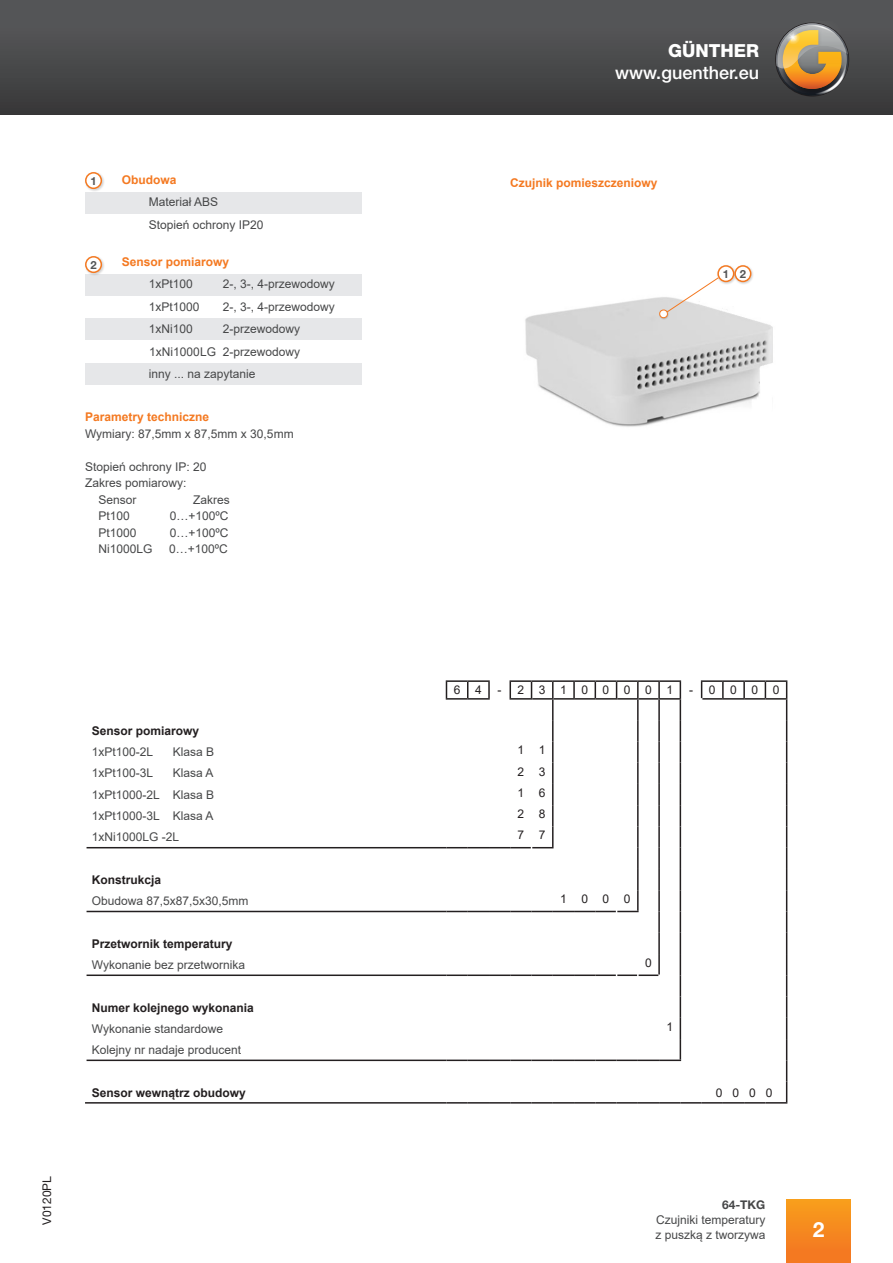
<style>
.page{position:relative;width:893px;height:1263px;background:#fff}
.page>*{position:absolute;margin:0;border:0;box-sizing:border-box;transform-origin:0 0}
.t1{font:700 21px "Helvetica Neue LT Std";color:#fff}
.t2{font:500 18px "Helvetica Neue LT Std";color:#fff}
.t3{font:800 18px "Helvetica Neue LT Std";color:#fff}
.Text_Helv_PL_8{font:12px "Arial";color:#464748}
.t4{font:700 12px "Arial";color:#231f20}
.Nagłowek_orange_8_bo{font:700 12px "Arial";color:#f47921}
.t5{font:12px "Arial";color:#231f20}
.t6{font:12px "Helvetica Neue LTW1 G";color:#231f20}
.t7{font:700 12px "Helvetica Neue LT Std";color:#464748}
.t8{font:700 11.25px "Helvetica Neue LT Std";color:#545557}
</style>
<div class="page">
<div style="left:85px;top:318px;width:276px;height:21px;background:#e6e7e9"></div>
<div style="left:787px;top:1199px;width:63px;height:64px;background:linear-gradient(to bottom,#f89e1c,#f37422)"></div>
<div style="left:0;top:0;width:893px;height:115px;background:linear-gradient(to bottom,#5a5b5d,#39393a)"></div>
<img style="left:774px;top:21px;width:27px;height:77px">
<img style="left:801px;top:51px;width:49px;height:47px">
<img style="left:790px;top:21px;width:60px;height:30px">
<img style="left:797px;top:21px;width:49px;height:2px">
<svg style="left:776px;top:23px;width:72px;height:66px"></svg>
<img style="left:779px;top:24px;width:28px;height:27px">
<div style="left:85px;top:363px;width:276px;height:22px;background:#e6e7e9"></div>
<div style="left:85px;top:274px;width:276px;height:22px;background:#e6e7e9"></div>
<div style="left:85px;top:192px;width:276px;height:22px;background:#e6e7e9"></div>
<div style="left:84px;top:171px;width:21px;height:21px;background:#231f20;opacity:.21"></div>
<div style="left:86px;top:173px;width:15px;height:15px;background:#fff;border-radius:50%"></div>
<div style="left:85px;top:172px;width:17px;height:17px;border:2px solid #f47921;border-radius:50%"></div>
<div style="left:84px;top:255px;width:21px;height:21px;background:#231f20;opacity:.21"></div>
<div style="left:86px;top:257px;width:15px;height:15px;background:#fff;border-radius:50%"></div>
<div style="left:85px;top:256px;width:17px;height:17px;border:2px solid #f47921;border-radius:50%"></div>
<img style="left:525px;top:297px;width:248px;height:130px">
<hr style="left:446px;top:680px;width:22px;height:2px;background:#231f20">
<hr style="left:468px;top:680px;width:22px;height:2px;background:#231f20">
<hr style="left:701px;top:680px;width:22px;height:2px;background:#231f20">
<hr style="left:723px;top:680px;width:21px;height:2px;background:#231f20">
<hr style="left:744px;top:680px;width:21px;height:2px;background:#231f20">
<hr style="left:765px;top:680px;width:22px;height:2px;background:#231f20">
<hr style="left:509px;top:680px;width:22px;height:2px;background:#231f20">
<hr style="left:531px;top:680px;width:22px;height:2px;background:#231f20">
<hr style="left:553px;top:680px;width:21px;height:2px;background:#231f20">
<hr style="left:574px;top:680px;width:21px;height:2px;background:#231f20">
<hr style="left:595px;top:680px;width:22px;height:2px;background:#231f20">
<hr style="left:617px;top:680px;width:21px;height:2px;background:#231f20">
<hr style="left:638px;top:680px;width:21px;height:2px;background:#231f20">
<hr style="left:659px;top:680px;width:22px;height:2px;background:#231f20">
<hr style="left:87px;top:974px;width:359px;height:2px;background:#231f20">
<hr style="left:87px;top:911px;width:359px;height:1px;background:#231f20">
<hr style="left:87px;top:847px;width:359px;height:1px;background:#231f20">
<hr style="left:87px;top:1059px;width:359px;height:2px;background:#231f20">
<hr style="left:85px;top:1102px;width:361px;height:1px;background:#231f20">
<svg style="left:446px;top:682px;width:341px;height:421px"></svg>
<div style="left:717px;top:264px;width:21px;height:21px;background:#231f20;opacity:.21"></div>
<div style="left:718px;top:266px;width:16px;height:15px;background:#fff;border-radius:50%"></div>
<div style="left:717px;top:265px;width:17px;height:17px;border:2px solid #f47921;border-radius:50%"></div>
<div style="left:659px;top:310px;width:10px;height:9px;background:#231f20;opacity:.21"></div>
<svg style="left:659px;top:277px;width:60px;height:41px"></svg>
<div style="left:734px;top:264px;width:21px;height:21px;background:#231f20;opacity:.21"></div>
<div style="left:735px;top:266px;width:16px;height:15px;background:#fff;border-radius:50%"></div>
<div style="left:734px;top:265px;width:17px;height:17px;border:2px solid #f47921;border-radius:50%"></div>
<p class="t3" style="left:668px;top:40px;width:93px">GÜNTHER</p>
<p class="t2" style="left:615px;top:62px;width:145px">www.guenther.eu</p>
<p class="Nagłowek_orange_8_bo" style="left:122px;top:171px;width:56px">Obudowa</p>
<p class="Text_Helv_PL_8" style="left:149px;top:194px;width:71px">Materiał ABS</p>
<p class="Text_Helv_PL_8" style="left:149px;top:216px;width:116px">Stopień ochrony IP20</p>
<p class="Nagłowek_orange_8_bo" style="left:122px;top:253px;width:109px">Sensor pomiarowy</p>
<p class="Text_Helv_PL_8" style="left:149px;top:276px;width:46px">1xPt100</p>
<p class="Text_Helv_PL_8" style="left:223px;top:276px;width:114px">2-, 3-, 4-przewodowy</p>
<p class="Text_Helv_PL_8" style="left:149px;top:298px;width:52px">1xPt1000</p>
<p class="Text_Helv_PL_8" style="left:223px;top:298px;width:114px">2-, 3-, 4-przewodowy</p>
<p class="Text_Helv_PL_8" style="left:149px;top:321px;width:46px">1xNi100</p>
<p class="Text_Helv_PL_8" style="left:223px;top:321px;width:79px">2-przewodowy</p>
<p class="Text_Helv_PL_8" style="left:149px;top:343px;width:152px">1xNi1000LG 2-przewodowy</p>
<p class="Text_Helv_PL_8" style="left:149px;top:366px;width:108px">inny ... na zapytanie</p>
<p class="t8" style="left:90px;top:174px;width:8px">1</p>
<p class="Nagłowek_orange_8_bo" style="left:510px;top:175px;width:149px">Czujnik pomieszczeniowy</p>
<p class="t8" style="left:90px;top:258px;width:8px">2</p>
<p class="Nagłowek_orange_8_bo" style="left:85px;top:409px;width:126px">Parametry techniczne</p>
<p class="Text_Helv_PL_8" style="left:85px;top:425px;width:210px">Wymiary: 87,5mm x 87,5mm x 30,5mm</p>
<p class="Text_Helv_PL_8" style="left:85px;top:458px;width:123px">Stopień ochrony IP: 20</p>
<p class="Text_Helv_PL_8" style="left:85px;top:475px;width:103px">Zakres pomiarowy:</p>
<p class="Text_Helv_PL_8" style="left:98px;top:491px;width:40px">Sensor</p>
<p class="Text_Helv_PL_8" style="left:193px;top:491px;width:38px">Zakres</p>
<p class="Text_Helv_PL_8" style="left:98px;top:508px;width:33px">Pt100</p>
<p class="Text_Helv_PL_8" style="left:170px;top:508px;width:60px">0…+100ºC</p>
<p class="Text_Helv_PL_8" style="left:98px;top:524px;width:40px">Pt1000</p>
<p class="Text_Helv_PL_8" style="left:170px;top:524px;width:60px">0…+100ºC</p>
<p class="Text_Helv_PL_8" style="left:98px;top:541px;width:56px">Ni1000LG</p>
<p class="Text_Helv_PL_8" style="left:169px;top:541px;width:60px">0…+100ºC</p>
<p class="t8" style="left:723px;top:267px;width:8px">1</p>
<p class="t8" style="left:740px;top:267px;width:8px">2</p>
<p class="t6" style="left:39px;top:1225px;width:50px;rotate:-90deg">V0120PL</p>
<p class="t5" style="left:454px;top:682px;width:8px">6</p>
<p class="t5" style="left:475px;top:682px;width:8px">4</p>
<p class="t5" style="left:498px;top:682px;width:5px">-</p>
<p class="t5" style="left:518px;top:682px;width:8px">2</p>
<p class="t5" style="left:539px;top:682px;width:8px">3</p>
<p class="t5" style="left:560px;top:682px;width:8px">1</p>
<p class="t5" style="left:581px;top:682px;width:8px">0</p>
<p class="t5" style="left:603px;top:682px;width:8px">0</p>
<p class="t5" style="left:624px;top:682px;width:8px">0</p>
<p class="t5" style="left:645px;top:682px;width:8px">0</p>
<p class="t5" style="left:666px;top:682px;width:8px">1</p>
<p class="t5" style="left:689px;top:682px;width:5px">-</p>
<p class="t5" style="left:709px;top:682px;width:8px">0</p>
<p class="t5" style="left:730px;top:682px;width:8px">0</p>
<p class="t5" style="left:751px;top:682px;width:8px">0</p>
<p class="t5" style="left:773px;top:682px;width:8px">0</p>
<p class="t4" style="left:92px;top:723px;width:109px">Sensor pomiarowy</p>
<p class="Text_Helv_PL_8" style="left:92px;top:744px;width:63px">1xPt100-2L</p>
<p class="Text_Helv_PL_8" style="left:173px;top:744px;width:43px">Klasa B</p>
<p class="t5" style="left:518px;top:742px;width:8px">1</p>
<p class="t5" style="left:539px;top:742px;width:8px">1</p>
<p class="Text_Helv_PL_8" style="left:92px;top:765px;width:63px">1xPt100-3L</p>
<p class="Text_Helv_PL_8" style="left:173px;top:765px;width:42px">Klasa A</p>
<p class="t5" style="left:518px;top:763px;width:8px">2</p>
<p class="t5" style="left:539px;top:763px;width:8px">3</p>
<p class="Text_Helv_PL_8" style="left:92px;top:786px;width:124px">1xPt1000-2L Klasa B</p>
<p class="t5" style="left:518px;top:784px;width:8px">1</p>
<p class="t5" style="left:539px;top:784px;width:8px">6</p>
<p class="Text_Helv_PL_8" style="left:92px;top:807px;width:123px">1xPt1000-3L Klasa A</p>
<p class="t5" style="left:518px;top:806px;width:8px">2</p>
<p class="t5" style="left:539px;top:806px;width:8px">8</p>
<p class="Text_Helv_PL_8" style="left:92px;top:829px;width:89px">1xNi1000LG -2L</p>
<p class="t5" style="left:518px;top:827px;width:8px">7</p>
<p class="t5" style="left:539px;top:827px;width:8px">7</p>
<p class="t4" style="left:92px;top:871px;width:71px">Konstrukcja</p>
<p class="Text_Helv_PL_8" style="left:92px;top:892px;width:158px">Obudowa 87,5x87,5x30,5mm</p>
<p class="t5" style="left:560px;top:891px;width:8px">1</p>
<p class="t5" style="left:581px;top:891px;width:8px">0</p>
<p class="t5" style="left:603px;top:891px;width:8px">0</p>
<p class="t5" style="left:624px;top:891px;width:8px">0</p>
<p class="t4" style="left:92px;top:935px;width:142px">Przetwornik temperatury</p>
<p class="Text_Helv_PL_8" style="left:92px;top:956px;width:155px">Wykonanie bez przetwornika</p>
<p class="t5" style="left:645px;top:954px;width:8px">0</p>
<p class="t4" style="left:92px;top:999px;width:164px">Numer kolejnego wykonania</p>
<p class="Text_Helv_PL_8" style="left:92px;top:1020px;width:133px">Wykonanie standardowe</p>
<p class="t5" style="left:666px;top:1018px;width:8px">1</p>
<p class="Text_Helv_PL_8" style="left:92px;top:1041px;width:151px">Kolejny nr nadaje producent</p>
<p class="t4" style="left:92px;top:1084px;width:156px">Sensor wewnątrz obudowy</p>
<p class="t5" style="left:716px;top:1084px;width:58px">0 0 0 0</p>
<p class="t7" style="left:722px;top:1197px;width:45px">64-TKG</p>
<p class="Text_Helv_PL_8" style="left:656px;top:1211px;width:111px">Czujniki temperatury</p>
<p class="Text_Helv_PL_8" style="left:655px;top:1226px;width:112px">z puszką z tworzywa</p>
<p class="t1" style="left:813px;top:1217px;width:13px">2</p>
</div>
